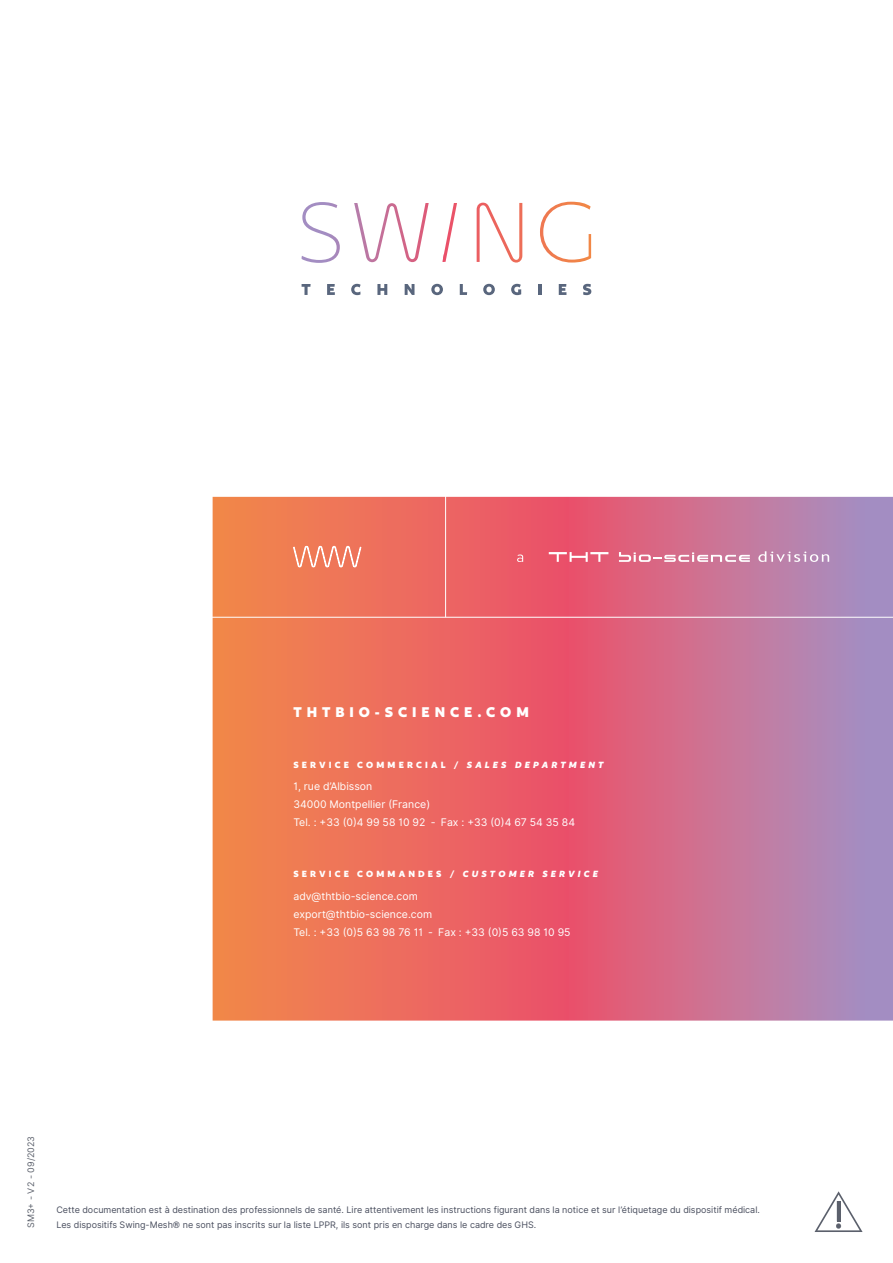
<style>
.page{position:relative;width:893px;height:1263px;background:#fff}
.page>*{position:absolute;margin:0;border:0;box-sizing:border-box;transform-origin:0 0}
.t1{font:700 16.5px "Author";letter-spacing:.3em;color:#fff}
.t2{font:10.5px/18px "Inter UI";color:#fff}
.t3{font:700 10.5px "Author";letter-spacing:.3em;color:#fff}
.t4{font:9px "Inter UI";color:#494e5e}
.t5{font:9px "Inter UI";color:#5c616c}
.s1{font-style:italic}
</style>
<div class="page">
<svg style="left:213px;top:497px;width:680px;height:523px;background:#da7079"></svg>
<svg style="left:814px;top:1191px;width:49px;height:41px"></svg>
<svg style="left:302px;top:202px;width:38px;height:61px"></svg>
<svg style="left:540px;top:202px;width:51px;height:61px"></svg>
<svg style="left:354px;top:203px;width:75px;height:59px"></svg>
<svg style="left:442px;top:203px;width:15px;height:59px"></svg>
<svg style="left:477px;top:203px;width:45px;height:60px"></svg>
<svg style="left:302px;top:284px;width:9px;height:11px"></svg>
<svg style="left:327px;top:284px;width:8px;height:11px"></svg>
<svg style="left:351px;top:284px;width:10px;height:11px"></svg>
<svg style="left:377px;top:284px;width:10px;height:11px"></svg>
<svg style="left:405px;top:284px;width:9px;height:11px"></svg>
<svg style="left:431px;top:284px;width:12px;height:11px"></svg>
<svg style="left:460px;top:284px;width:7px;height:11px"></svg>
<svg style="left:483px;top:284px;width:12px;height:11px"></svg>
<svg style="left:511px;top:284px;width:10px;height:11px"></svg>
<svg style="left:538px;top:284px;width:3px;height:11px"></svg>
<svg style="left:559px;top:284px;width:7px;height:11px"></svg>
<svg style="left:583px;top:284px;width:8px;height:11px"></svg>
<svg style="left:293px;top:546px;width:68px;height:21px"></svg>
<svg style="left:549px;top:552px;width:59px;height:10px"></svg>
<svg style="left:619px;top:552px;width:131px;height:10px"></svg>
<svg style="left:758px;top:551px;width:71px;height:11px"></svg>
<svg style="left:517px;top:554px;width:6px;height:8px"></svg>
<hr style="left:196px;top:617px;width:697px;height:1px;background:#fff">
<hr style="left:445px;top:496px;width:1px;height:121px;background:#fff">
<h1 class="t1" style="left:293px;top:703px;width:237px">THTBIO-SCIENCE.COM</h1>
<p class="t3" style="left:293px;top:759px;width:312px">SERVICE COMMERCIAL / <span class="s1">SALES DEPARTMENT</span></p>
<p class="t2" style="left:293px;top:777px;width:283px">1, rue d’Albisson<br>34000 Montpellier (France)<br>Tel. : +33 (0)4 99 58 10 92 - Fax : +33 (0)4 67 54 35 84</p>
<p class="t3" style="left:293px;top:868px;width:306px">SERVICE COMMANDES / <span class="s1">CUSTOMER SERVICE</span></p>
<p class="t2" style="left:293px;top:887px;width:279px">adv@thtbio-science.com<br>export@thtbio-science.com<br>Tel. : +33 (0)5 63 98 76 11 - Fax : +33 (0)5 63 98 10 95</p>
<p class="t5" style="left:24px;top:1228px;width:93px;rotate:-90deg">SM3+ - V2 - 09/2023</p>
<p class="t4" style="left:56px;top:1203px;width:705px">Cette documentation est à destination des professionnels de santé. Lire attentivement les instructions figurant dans la notice et sur l’étiquetage du dispositif médical.</p>
<p class="t4" style="left:56px;top:1218px;width:481px">Les dispositifs Swing-Mesh® ne sont pas inscrits sur la liste LPPR, ils sont pris en charge dans le cadre des GHS.</p>
</div>
